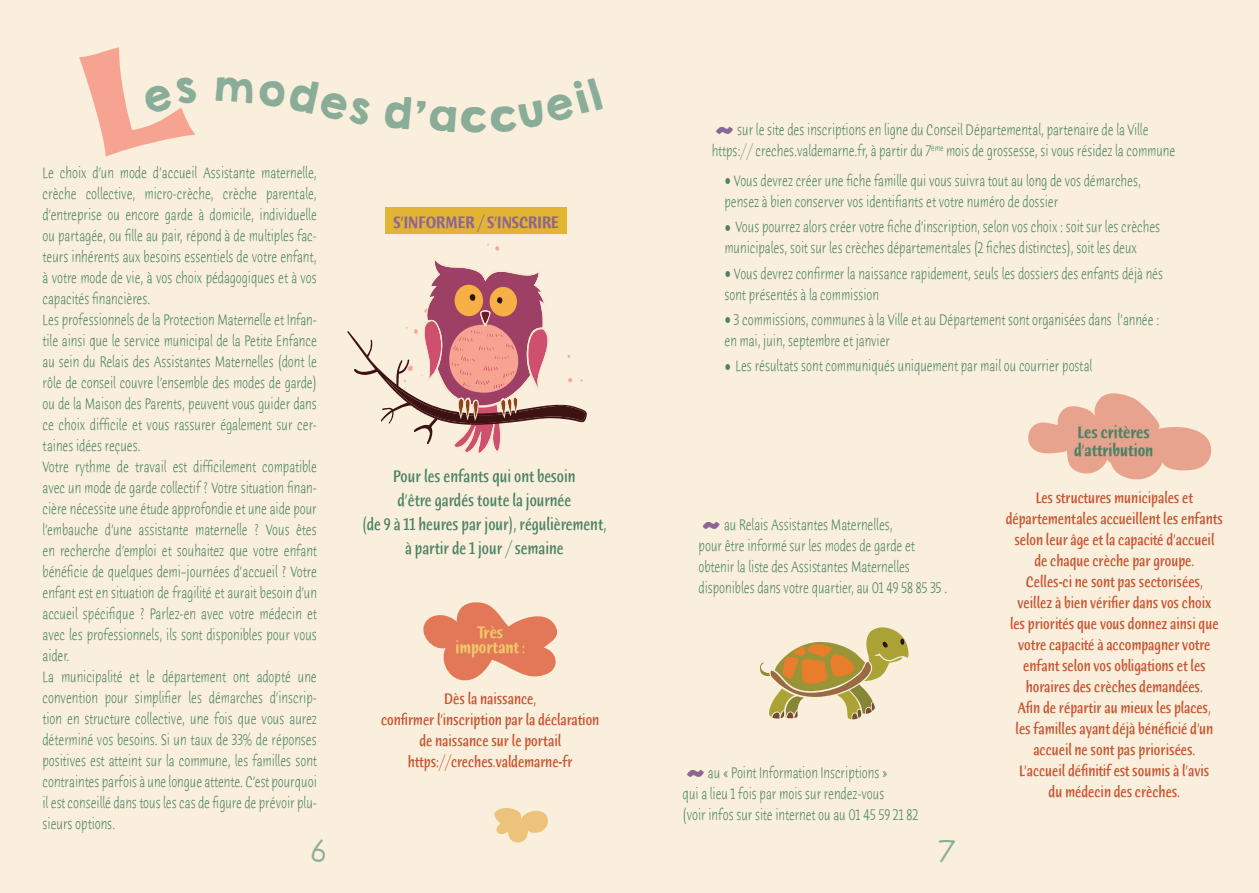
<style>
.page{position:relative;width:1259px;height:893px;background:#fff}
.page>*{position:absolute;margin:0;border:0;box-sizing:border-box;transform-origin:0 0}
.t1{font:39px "KGHAPPY Solid";color:#8c6694}
.t2{font:30px "Futura Handwritten";color:#8aad99}
.t3{font:500 18px/24px "Humana Sans ITC";color:#4a8263;text-align:center;scale:.75 1}
.t4{font:18px/18px "Humana Sans ITCTT Bold";color:#4a8263;scale:.75 1}
.t5{font:18px "Humana Sans ITCTT Bold";color:#8c6694;scale:.75 1}
.t6{font:18px/15px "Humana Sans ITCTT Bold";color:#f0c96b;text-align:center;scale:.75 1}
.t7{font:300 16.5px/21px "Humana Sans ITC";color:#4a8263;scale:.75 1}
.t8{font:500 16.5px/21px "Humana Sans ITC";color:#c75430;text-align:center;scale:.75 1}
.s1{font-family:"Humana Sans ITCTT Bold";font-weight:400;font-size:25.5px}
</style>
<div class="page">
<div style="left:629px;top:0;width:630px;height:893px;background:#f9efdc"></div>
<div style="left:0;top:0;width:629px;height:893px;background:#f9efdc"></div>
<div style="left:385px;top:207px;width:182px;height:27px;background:#e3b333"></div>
<svg style="left:423px;top:602px;width:135px;height:79px"></svg>
<svg style="left:494px;top:808px;width:54px;height:35px"></svg>
<svg style="left:1028px;top:393px;width:184px;height:87px"></svg>
<svg style="left:347px;top:244px;width:240px;height:210px"></svg>
<svg style="left:760px;top:627px;width:149px;height:92px"></svg>
<svg style="left:79px;top:47px;width:116px;height:110px"></svg>
<p class="t7" style="left:43px;top:163px;width:367px">Le choix d’un mode d’accueil Assistante maternelle, crèche collective, micro-crèche, crèche parentale, d’entreprise ou encore garde à domicile, individuelle ou partagée, ou fille au pair, répond à de multiples fac&shy;teurs inhérents aux besoins essentiels de votre enfant, à votre mode de vie, à vos choix pédagogiques et à vos capacités financières.<br>Les professionnels de la Protection Maternelle et Infan&shy;tile ainsi que le service municipal de la Petite Enfance au sein du Relais des Assistantes Maternelles (dont le rôle de conseil couvre l’ensemble des modes de garde) ou de la Maison des Parents, peuvent vous guider dans ce choix difficile et vous rassurer également sur cer&shy;taines idées reçues.<br>Votre rythme de travail est difficilement compatible avec un mode de garde collectif ? Votre situation finan&shy;cière nécessite une étude approfondie et une aide pour l’embauche d’une assistante maternelle ? Vous êtes en recherche d’emploi et souhaitez que votre enfant bénéficie de quelques demi–journées d’accueil ? Votre enfant est en situation de fragilité et aurait besoin d’un accueil spécifique ? Parlez-en avec votre médecin et avec les professionnels, ils sont disponibles pour vous aider.<br>La municipalité et le département ont adopté une convention pour simplifier les démarches d’inscrip&shy;tion en structure collective, une fois que vous aurez déterminé vos besoins. Si un taux de 33% de réponses positives est atteint sur la commune, les familles sont contraintes parfois à une longue attente. C’est pourquoi il est conseillé dans tous les cas de figure de prévoir plu&shy;sieurs options.</p>
<p class="t5" style="left:393px;top:213px;width:222px">S’INFORMER / S’INSCRIRE</p>
<p class="t3" style="left:362px;top:465px;width:327px">Pour les enfants qui ont besoin<br>d’être gardés toute la journée<br>(de 9 à 11 heures par jour), régulièrement, à partir de 1 jour / semaine</p>
<p class="t6" style="left:455px;top:625px;width:94px">Très important :</p>
<p class="t8" style="left:381px;top:689px;width:292px">Dès la naissance,<br>confirmer l’inscription par la déclaration de naissance sur le portail https://creches.valdemarne-fr</p>
<p class="t7" style="left:711px;top:120px;width:619px;text-align:center">sur le site des inscriptions en ligne du Conseil Départemental, partenaire de la Ville<br>https:// creches.valdemarne.fr, à partir du 7<sup>ème</sup> mois de grossesse, si vous résidez la commune</p>
<p class="t7" style="left:724px;top:171px;width:557px"><span class="s1">•</span> Vous devrez créer une fiche famille qui vous suivra tout au long de vos démarches, pensez à bien conserver vos identifiants et votre numéro de dossier</p>
<p class="t7" style="left:724px;top:217px;width:582px"><span class="s1">•</span> Vous pourrez alors créer votre fiche d’inscription, selon vos choix : soit sur les crèches municipales, soit sur les crèches départementales (2 fiches distinctes), soit les deux</p>
<p class="t7" style="left:724px;top:263px;width:586px"><span class="s1">•</span> Vous devrez confirmer la naissance rapidement, seuls les dossiers des enfants déjà nés sont présentés à la commission</p>
<p class="t7" style="left:724px;top:309px;width:581px"><span class="s1">•</span> 3 commissions, communes à la Ville et au Département sont organisées dans l’année : en mai, juin, septembre et janvier</p>
<p class="t7" style="left:724px;top:356px;width:492px"><span class="s1">•</span> Les résultats sont communiqués uniquement par mail ou courrier postal</p>
<h1 class="t1" style="left:711px;top:99px;width:24px">~</h1>
<p class="t7" style="left:698px;top:515px;width:333px;text-indent:25px">au Relais Assistantes Maternelles,<br>pour être informé sur les modes de garde et obtenir la liste des Assistantes Maternelles disponibles dans votre quartier, au 01 49 58 85 35 .</p>
<h1 class="t1" style="left:698px;top:494px;width:24px">~</h1>
<p class="t7" style="left:682px;top:763px;width:316px;text-indent:25px">au « Point Information Inscriptions »<br>qui a lieu 1 fois par mois sur rendez-vous<br>(voir infos sur site internet ou au 01 45 59 21 82</p>
<h1 class="t1" style="left:682px;top:741px;width:24px">~</h1>
<p class="t4" style="left:1074px;top:424px;width:107px">Les critères d’attribution</p>
<p class="t8" style="left:1005px;top:488px;width:291px">Les structures municipales et départementales accueillent les enfants selon leur âge et la capacité d’accueil<br>de chaque crèche par groupe.<br>Celles-ci ne sont pas sectorisées,<br>veillez à bien vérifier dans vos choix<br>les priorités que vous donnez ainsi que votre capacité à accompagner votre enfant selon vos obligations et les horaires des crèches demandées.<br>Afin de répartir au mieux les places,<br>les familles ayant déjà bénéficié d’un accueil ne sont pas priorisées.<br>L’accueil définitif est soumis à l’avis<br>du médecin des crèches.</p>
<h2 class="t2" style="left:310px;top:833px;width:20px">6</h2>
<h2 class="t2" style="left:939px;top:833px;width:21px">7</h2>
</div>
